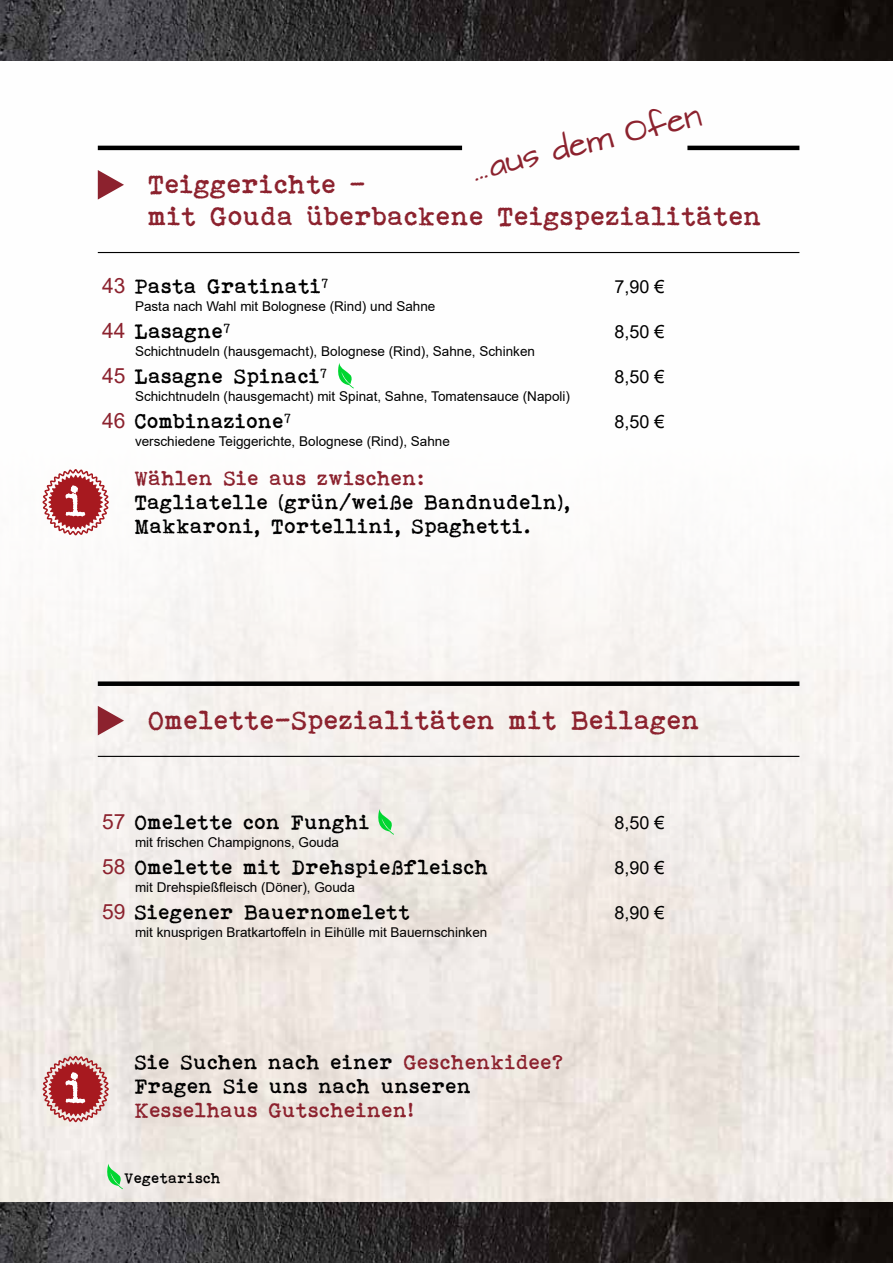
<style>
.page{position:relative;width:893px;height:1263px;background:#fff}
.page>*{position:absolute;margin:0;border:0;box-sizing:border-box;transform-origin:0 0}
.t1{font:27px/32.4px "Bohemian typewriter";color:#8c222e}
.t2{font:27px "Architects Daughter";color:#8c222e}
.t3{font:21px/24px "Bohemian typewriter";color:#000}
.t4{font:21px "Bohemian typewriter";color:#8c222e}
.t5{font:18px "Arial";color:#000}
.t6{font:15px "Bohemian typewriter";color:#000}
.t7{font:13.5px "Arial";color:#000}
.s1{font-family:"Arial";color:#8c222e}
.s2{color:#8c222e}
</style>
<div class="page">
<img style="left:0;top:1202px;width:893px;height:61px">
<img style="left:0;top:0;width:893px;height:61px">
<svg style="left:98px;top:170px;width:26px;height:30px"></svg>
<hr style="left:98px;top:146px;width:364px;height:4px;background:#000">
<hr style="left:98px;top:252px;width:701px;height:1px;background:#000">
<svg style="left:98px;top:706px;width:26px;height:29px"></svg>
<div style="left:98px;top:681px;width:701px;height:5px;background:#000"></div>
<hr style="left:98px;top:756px;width:701px;height:1px;background:#000">
<hr style="left:687px;top:146px;width:112px;height:4px;background:#000">
<svg style="left:42px;top:469px;width:68px;height:67px"></svg>
<svg style="left:338px;top:363px;width:16px;height:25px"></svg>
<svg style="left:373px;top:809px;width:21px;height:26px"></svg>
<svg style="left:42px;top:1055px;width:68px;height:68px;background:#ca8081"></svg>
<svg style="left:102px;top:1163px;width:21px;height:26px"></svg>
<h1 class="t2" style="left:469px;top:157px;width:236px;rotate:-14deg">...aus dem Ofen</h1>
<h1 class="t1" style="left:149px;top:167px;width:616px">Teiggerichte -<br>mit Gouda überbackene Teigspezialitäten</h1>
<h2 class="t3" style="left:102px;top:273px;width:228px"><span class="s1">43</span> Pasta Gratinati<sup>7</sup></h2>
<h3 class="t5" style="left:615px;top:274px;width:52px">7,90 €</h3>
<p class="t7" style="left:135px;top:297px;width:302px">Pasta nach Wahl mit Bolognese (Rind) und Sahne</p>
<h2 class="t3" style="left:102px;top:318px;width:130px"><span class="s1">44</span> Lasagne<sup>7</sup></h2>
<h3 class="t5" style="left:615px;top:319px;width:52px">8,50 €</h3>
<p class="t7" style="left:135px;top:342px;width:401px">Schichtnudeln (hausgemacht), Bolognese (Rind), Sahne, Schinken</p>
<h2 class="t3" style="left:102px;top:363px;width:227px"><span class="s1">45</span> Lasagne Spinaci<sup>7</sup></h2>
<h3 class="t5" style="left:615px;top:364px;width:52px">8,50 €</h3>
<p class="t7" style="left:135px;top:387px;width:436px">Schichtnudeln (hausgemacht) mit Spinat, Sahne, Tomatensauce (Napoli)</p>
<h2 class="t3" style="left:102px;top:408px;width:191px"><span class="s1">46</span> Combinazione<sup>7</sup></h2>
<h3 class="t5" style="left:615px;top:409px;width:52px">8,50 €</h3>
<p class="t7" style="left:135px;top:432px;width:316px">verschiedene Teiggerichte, Bolognese (Rind), Sahne</p>
<h2 class="t4" style="left:135px;top:466px;width:291px">Wählen Sie aus zwischen:</h2>
<h2 class="t3" style="left:135px;top:489px;width:438px">Tagliatelle (grün/weiße Bandnudeln),<br>Makkaroni, Tortellini, Spaghetti.</h2>
<h1 class="t1" style="left:149px;top:703px;width:554px">Omelette-Spezialitäten mit Beilagen</h1>
<h2 class="t3" style="left:102px;top:809px;width:270px"><span class="s1">57</span> Omelette con Funghi</h2>
<h3 class="t5" style="left:615px;top:810px;width:52px">8,50 €</h3>
<p class="t7" style="left:135px;top:832px;width:206px">mit frischen Champignons, Gouda</p>
<h2 class="t3" style="left:102px;top:854px;width:389px"><span class="s1">58</span> Omelette mit Drehspießfleisch</h2>
<h3 class="t5" style="left:615px;top:855px;width:52px">8,90 €</h3>
<p class="t7" style="left:135px;top:877px;width:221px">mit Drehspießfleisch (Döner), Gouda</p>
<h2 class="t3" style="left:102px;top:899px;width:311px"><span class="s1">59</span> Siegener Bauernomelett</h2>
<h3 class="t5" style="left:615px;top:900px;width:52px">8,90 €</h3>
<p class="t7" style="left:135px;top:922px;width:354px">mit knusprigen Bratkartoffeln in Eihülle mit Bauernschinken</p>
<h2 class="t3" style="left:135px;top:1049px;width:431px">Sie Suchen nach einer <span class="s2">Geschenkidee?<br></span>Fragen Sie uns nach unseren</h2>
<h2 class="t4" style="left:135px;top:1097px;width:281px">Kesselhaus Gutscheinen!</h2>
<p class="t6" style="left:124px;top:1169px;width:99px">Vegetarisch</p>
</div>
